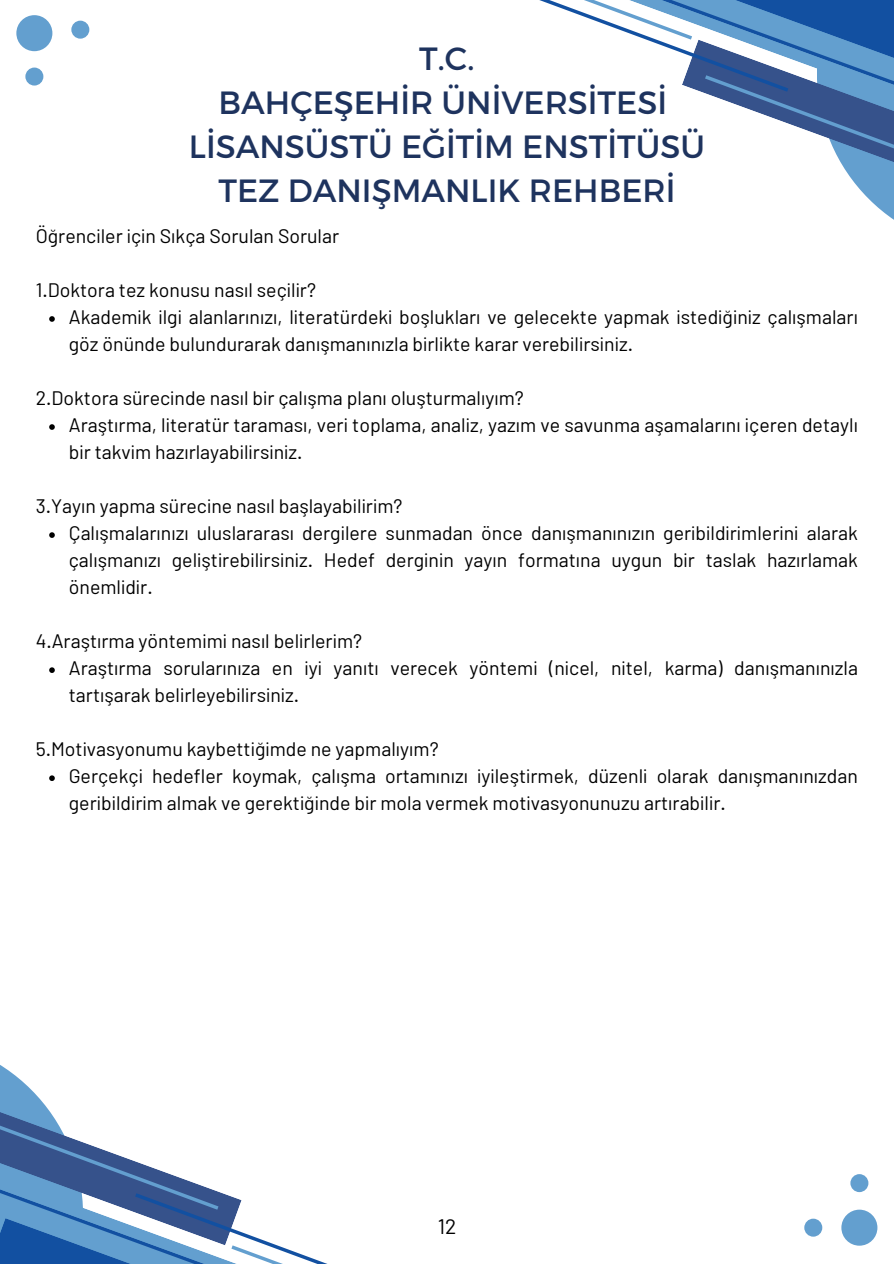
<style>
.page{position:relative;width:894px;height:1264px;background:#fff}
.page>*{position:absolute;margin:0;border:0;box-sizing:border-box;transform-origin:0 0}
.t1{font:32.1px/43.8px "Montserrat";color:#1e335e;text-align:center}
.t2{font:21px "Barlow";color:#000}
.t3{font:19.5px/27px "Barlow";color:#000}
</style>
<div class="page">
<svg style="left:0;top:1065px;width:40px;height:34px"></svg>
<svg style="left:0;top:1099px;width:325px;height:164px"></svg>
<svg style="left:856px;top:185px;width:37px;height:34px"></svg>
<svg style="left:539px;top:0;width:354px;height:185px"></svg>
<div style="left:16px;top:15px;width:36px;height:36px;background:#639fcf;border-radius:50%"></div>
<div style="left:71px;top:21px;width:18px;height:18px;background:#639fcf;border-radius:50%"></div>
<div style="left:841px;top:1209px;width:36px;height:36px;background:#639fcf;border-radius:50%"></div>
<div style="left:804px;top:1218px;width:18px;height:18px;background:#639fcf;border-radius:50%"></div>
<div style="left:25px;top:68px;width:18px;height:18px;background:#639fcf;border-radius:50%"></div>
<div style="left:850px;top:1174px;width:18px;height:18px;background:#639fcf;border-radius:50%"></div>
<svg style="left:49px;top:316px;width:6px;height:6px"></svg>
<svg style="left:49px;top:424px;width:6px;height:6px"></svg>
<svg style="left:49px;top:532px;width:6px;height:6px"></svg>
<svg style="left:49px;top:667px;width:6px;height:6px"></svg>
<svg style="left:49px;top:775px;width:6px;height:6px"></svg>
<h1 class="t1" style="left:189px;top:35px;width:517px">T.C.<br>BAHÇEŞEHİR ÜNİVERSİTESİ<br>LİSANSÜSTÜ EĞİTİM ENSTİTÜSÜ<br>TEZ DANIŞMANLIK REHBERİ</h1>
<p class="t3" style="left:36px;top:222px;width:305px">Öğrenciler için Sıkça Sorulan Sorular</p>
<p class="t3" style="left:36px;top:276px;width:282px">1.Doktora tez konusu nasıl seçilir?</p>
<p class="t3" style="left:69px;top:303px;width:790px">Akademik ilgi alanlarınızı, literatürdeki boşlukları ve gelecekte yapmak istediğiniz çalışmaları göz önünde bulundurarak danışmanınızla birlikte karar verebilirsiniz.</p>
<p class="t3" style="left:36px;top:384px;width:489px">2.Doktora sürecinde nasıl bir çalışma planı oluşturmalıyım?</p>
<p class="t3" style="left:69px;top:411px;width:790px">Araştırma, literatür taraması, veri toplama, analiz, yazım ve savunma aşamalarını içeren detaylı bir takvim hazırlayabilirsiniz.</p>
<p class="t3" style="left:36px;top:492px;width:368px">3.Yayın yapma sürecine nasıl başlayabilirim?</p>
<p class="t3" style="left:69px;top:519px;width:790px;text-align:justify">Çalışmalarınızı uluslararası dergilere sunmadan önce danışmanınızın geribildirimlerini alarak çalışmanızı geliştirebilirsiniz. Hedef derginin yayın formatına uygun bir taslak hazırlamak önemlidir.</p>
<p class="t3" style="left:36px;top:627px;width:328px">4.Araştırma yöntemimi nasıl belirlerim?</p>
<p class="t3" style="left:69px;top:654px;width:790px">Araştırma sorularınıza en iyi yanıtı verecek yöntemi (nicel, nitel, karma) danışmanınızla tartışarak belirleyebilirsiniz.</p>
<p class="t3" style="left:36px;top:735px;width:404px">5.Motivasyonumu kaybettiğimde ne yapmalıyım?</p>
<p class="t3" style="left:69px;top:762px;width:790px">Gerçekçi hedefler koymak, çalışma ortamınızı iyileştirmek, düzenli olarak danışmanınızdan geribildirim almak ve gerektiğinde bir mola vermek motivasyonunuzu artırabilir.</p>
<p class="t2" style="left:437px;top:1210px;width:20px">12</p>
</div>
